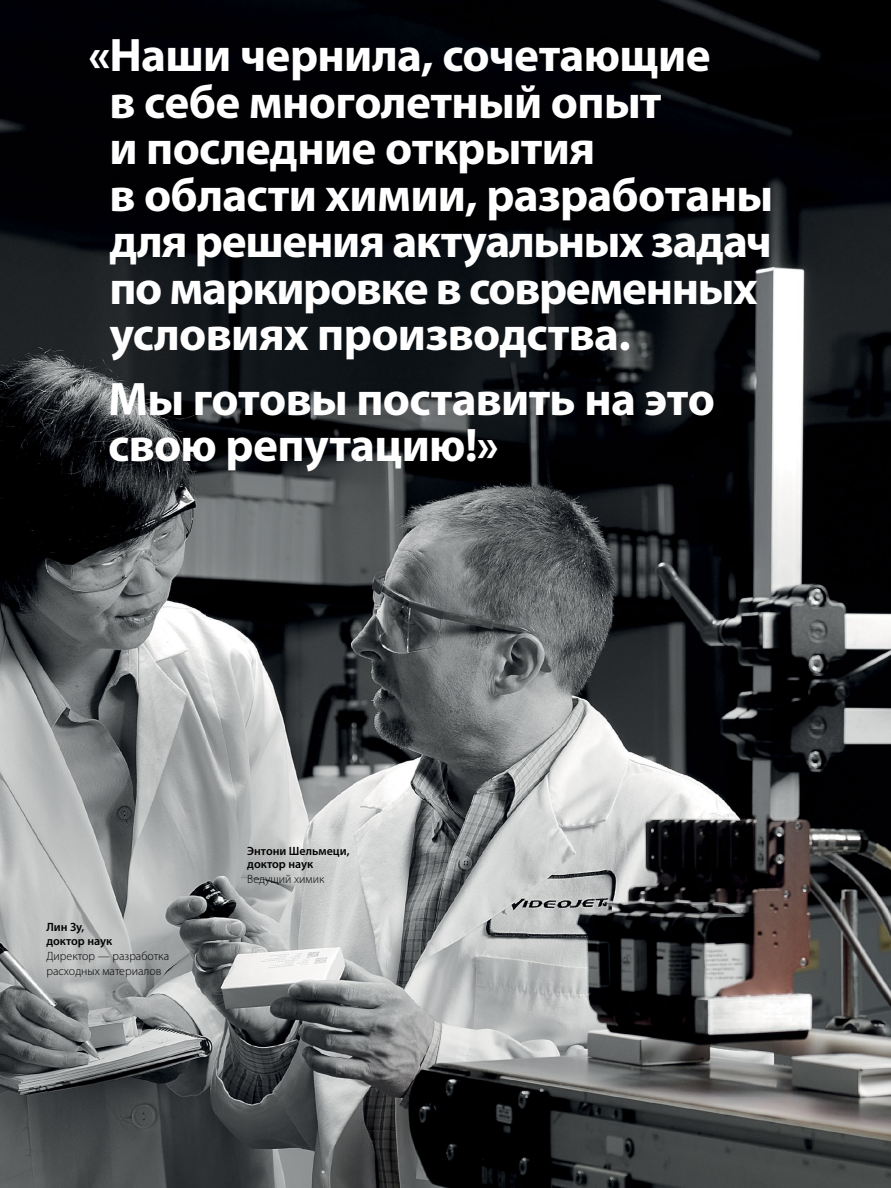
<style>
.page{position:relative;width:891px;height:1188px;background:#fff}
.page>*{position:absolute;margin:0;border:0;box-sizing:border-box;transform-origin:0 0}
.t1{font:700 47.25px/46.5px "Myriad Pro";letter-spacing:-.015em;color:#fff}
.t2{font:300 12px/15px "Myriad Pro";color:#000}
.t3{font:600 12px/13.5px "Myriad Pro";color:#000}
</style>
<div class="page">
<img style="left:0;top:0;width:891px;height:1188px">
<p class="t1" style="left:109px;top:30px;width:665px;text-indent:-21px">«Наши чернила, сочетающие<br>в себе многолетный опыт<br>и последние открытия<br>в области химии, разработаны для решения актуальных задач по маркировке в современных условиях производства.</p>
<p class="t1" style="left:108px;top:374px;width:609px">Мы готовы поставить на это свою репутацию!»</p>
<p class="t3" style="left:46px;top:920px;width:67px">Лин Зу, доктор наук</p>
<p class="t2" style="left:46px;top:949px;width:124px">Директор — разработка расходных материалов</p>
<p class="t3" style="left:247px;top:844px;width:104px">Энтони Шельмеци, доктор наук</p>
<p class="t2" style="left:247px;top:872px;width:79px">Ведущий химик</p>
</div>
